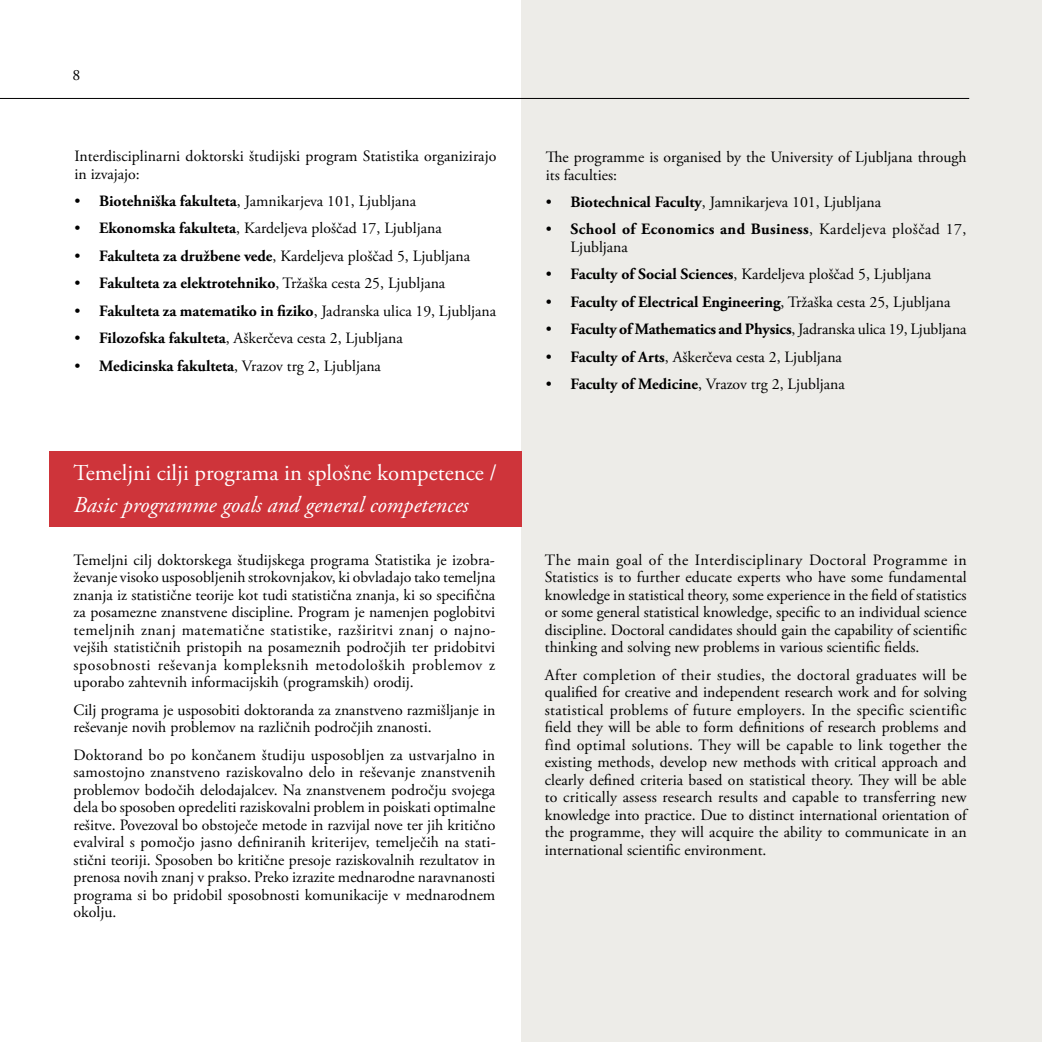
<style>
.page{position:relative;width:1042px;height:1042px;background:#fff}
.page>*{position:absolute;margin:0;border:0;box-sizing:border-box;transform-origin:0 0}
.t1{font:22.75px "Adobe Garamond Pro";color:#fff}
.t2{font:italic 22.75px "Adobe Garamond Pro";color:#fff}
.t3{font:15.75px/17.5px "Adobe Garamond Pro";color:#000}
.t4{font:700 15.75px "Adobe Garamond Pro";color:#000}
.s1{font-weight:700}
.s2{font-weight:400}
</style>
<div class="page">
<div style="left:521px;top:0;width:521px;height:1042px;background:#edece8"></div>
<hr style="left:0;top:98px;width:969px;height:1px;background:#000">
<div style="left:49px;top:451px;width:473px;height:76px;background:#ce343a"></div>
<p class="t3" style="left:72px;top:67px;width:9px">8</p>
<p class="t3" style="left:74px;top:148px;width:423px">Interdisciplinarni doktorski študijski program Statistika organizirajo in izvajajo:</p>
<p class="t3" style="left:74px;top:193px;width:343px">• <span class="s1">Biotehniška fakulteta</span>, Jamnikarjeva 101, Ljubljana</p>
<p class="t3" style="left:74px;top:220px;width:369px">• <span class="s1">Ekonomska fakulteta</span>, Kardeljeva ploščad 17, Ljubljana</p>
<p class="t3" style="left:74px;top:248px;width:397px">• <span class="s1">Fakulteta za družbene vede</span>, Kardeljeva ploščad 5, Ljubljana</p>
<p class="t3" style="left:74px;top:275px;width:372px">• <span class="s1">Fakulteta za elektrotehniko</span>, Tržaška cesta 25, Ljubljana</p>
<p class="t4" style="left:74px;top:301px;width:423px"><span class="s2">•</span> Fakulteta za matematiko in fiziko<span class="s2">, Jadranska ulica 19, Ljubljana</span></p>
<p class="t3" style="left:74px;top:330px;width:330px">• <span class="s1">Filozofska fakulteta</span>, Aškerčeva cesta 2, Ljubljana</p>
<p class="t3" style="left:74px;top:357px;width:308px">• <span class="s1">Medicinska fakulteta</span>, Vrazov trg 2, Ljubljana</p>
<h1 class="t1" style="left:74px;top:459px;width:425px">Temeljni cilji programa in splošne kompetence /</h1>
<h1 class="t2" style="left:74px;top:491px;width:396px">Basic programme goals and general competences</h1>
<p class="t3" style="left:74px;top:551px;width:423px;text-align:justify">Temeljni cilj doktorskega študijskega programa Statistika je izobra&shy;ževanje visoko usposobljenih strokovnjakov, ki obvladajo tako temeljna znanja iz statistične teorije kot tudi statistična znanja, ki so specifična za posamezne znanstvene discipline. Program je namenjen poglobitvi temeljnih znanj matematične statistike, razširitvi znanj o najno&shy;vejših statističnih pristopih na posameznih področjih ter pridobitvi sposobnosti reševanja kompleksnih metodoloških problemov z uporabo zahtevnih informacijskih (programskih) orodij.</p>
<p class="t3" style="left:74px;top:701px;width:423px">Cilj programa je usposobiti doktoranda za znanstveno razmišljanje in reševanje novih problemov na različnih področjih znanosti.</p>
<p class="t3" style="left:74px;top:746px;width:423px;text-align:justify">Doktorand bo po končanem študiju usposobljen za ustvarjalno in samostojno znanstveno raziskovalno delo in reševanje znanstvenih problemov bodočih delodajalcev. Na znanstvenem področju svojega dela bo sposoben opredeliti raziskovalni problem in poiskati optimalne rešitve. Povezoval bo obstoječe metode in razvijal nove ter jih kritično evalviral s pomočjo jasno definiranih kriterijev, temelječih na stati&shy;stični teoriji. Sposoben bo kritične presoje raziskovalnih rezultatov in prenosa novih znanj v prakso. Preko izrazite mednarodne naravnanosti programa si bo pridobil sposobnosti komunikacije v mednarodnem okolju.</p>
<p class="t3" style="left:546px;top:149px;width:422px">The programme is organised by the University of Ljubljana through its faculties:</p>
<p class="t3" style="left:546px;top:194px;width:337px">• <span class="s1">Biotechnical Faculty</span>, Jamnikarjeva 101, Ljubljana</p>
<p class="t3" style="left:570px;top:221px;width:397px;text-indent:-25px">• <span class="s1">School of Economics and Business</span>, Kardeljeva ploščad 17,<br>Ljubljana</p>
<p class="t3" style="left:546px;top:266px;width:387px">• <span class="s1">Faculty of Social Sciences</span>, Kardeljeva ploščad 5, Ljubljana</p>
<p class="t4" style="left:546px;top:293px;width:406px"><span class="s2">•</span> Faculty of Electrical Engineering<span class="s2">, Tržaška cesta 25, Ljubljana</span></p>
<p class="t4" style="left:546px;top:320px;width:422px"><span class="s2">•</span> Faculty of Mathematics and Physics<span class="s2">, Jadranska ulica 19, Ljubljana</span></p>
<p class="t3" style="left:546px;top:348px;width:298px">• <span class="s1">Faculty of Arts</span>, Aškerčeva cesta 2, Ljubljana</p>
<p class="t3" style="left:546px;top:376px;width:301px">• <span class="s1">Faculty of Medicine</span>, Vrazov trg 2, Ljubljana</p>
<p class="t3" style="left:545px;top:551px;width:423px;text-align:justify">The main goal of the Interdisciplinary Doctoral Programme in Statistics is to further educate experts who have some fundamental knowledge in statistical theory, some experience in the field of statistics or some general statistical knowledge, specific to an individual science discipline. Doctoral candidates should gain the capability of scientific thinking and solving new problems in various scientific fields.</p>
<p class="t3" style="left:545px;top:666px;width:423px;text-align:justify">After completion of their studies, the doctoral graduates will be qualified for creative and independent research work and for solving statistical problems of future employers. In the specific scientific field they will be able to form definitions of research problems and find optimal solutions. They will be capable to link together the existing methods, develop new methods with critical approach and clearly defined criteria based on statistical theory. They will be able to critically assess research results and capable to transferring new knowledge into practice. Due to distinct international orientation of the programme, they will acquire the ability to communicate in an international scientific environment.</p>
</div>
